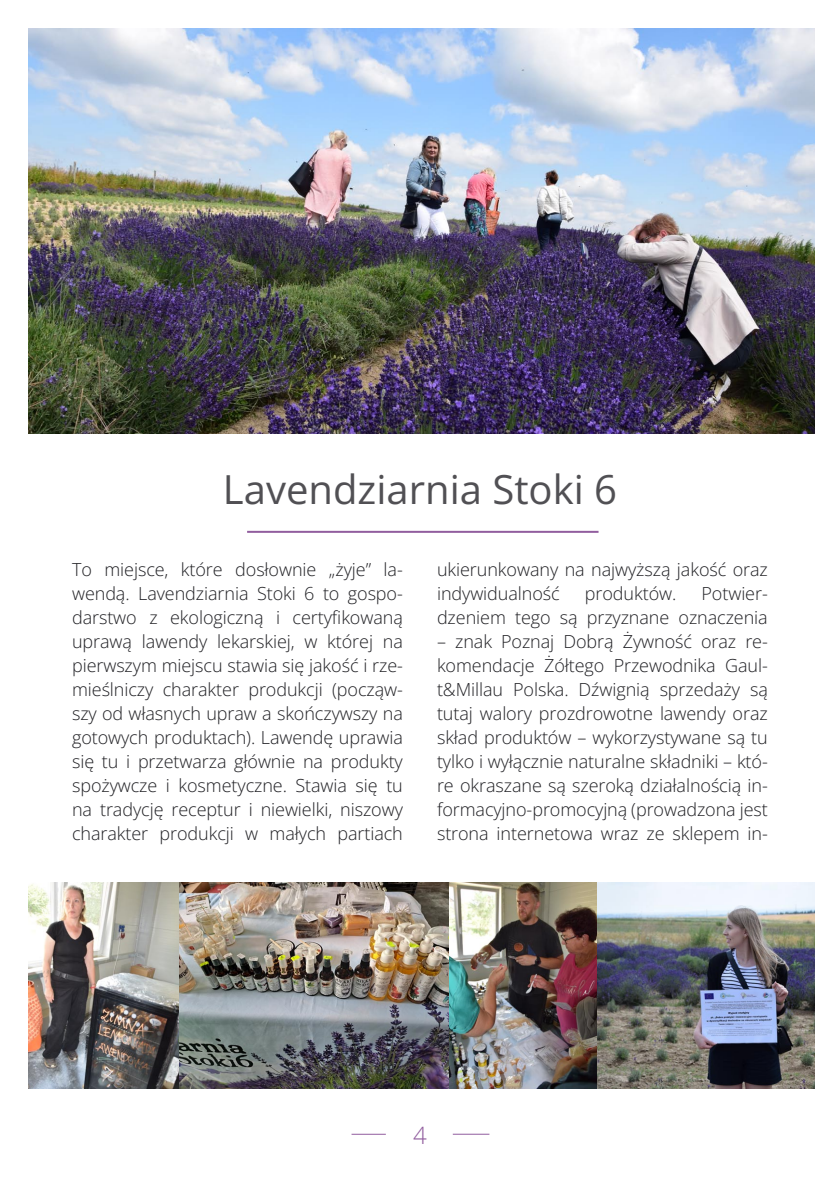
<style>
.page{position:relative;width:840px;height:1191px;background:#fff}
.page>*{position:absolute;margin:0;border:0;box-sizing:border-box;transform-origin:0 0}
.t1{font:40px "Open Sans";color:#515054}
.t2{font:300 24px "Open Sans";color:#915d9e}
.Pospis{font:300 18px/24px "Open Sans";letter-spacing:-.005em;color:#212125;text-align:justify}
</style>
<div class="page">
<hr style="left:351px;top:1134px;width:34px;height:1px;background:#915d9e">
<hr style="left:452px;top:1133px;width:37px;height:1px;background:#915d9e">
<hr style="left:247px;top:531px;width:351px;height:2px;background:#915d9e">
<img style="left:28px;top:28px;width:786px;height:406px">
<img style="left:28px;top:882px;width:423px;height:207px">
<img style="left:449px;top:882px;width:365px;height:206px">
<p class="t1" style="left:223px;top:462px;width:395px">Lavendziarnia Stoki 6</p>
<p class="Pospis" style="left:72px;top:557px;width:332px">To miejsce, które dosłownie „żyje” la&shy;wendą. Lavendziarnia Stoki 6 to gospo&shy;darstwo z ekologiczną i certyfikowaną uprawą lawendy lekarskiej, w której na pierwszym miejscu stawia się jakość i rze&shy;mieślniczy charakter produkcji (począw&shy;szy od własnych upraw a skończywszy na gotowych produktach). Lawendę uprawia się tu i przetwarza głównie na produkty spożywcze i kosmetyczne. Stawia się tu na tradycję receptur i niewielki, niszowy charakter produkcji w małych partiach</p>
<p class="Pospis" style="left:437px;top:557px;width:332px">ukierunkowany na najwyższą jakość oraz indywidualność</p>
<p class="Pospis" style="left:584px;top:581px;width:93px">produktów.</p>
<p class="Pospis" style="left:437px;top:581px;width:332px;text-align:right">Potwier-<br>dzeniem tego są przyznane oznaczenia</p>
<p class="Pospis" style="left:437px;top:629px;width:332px">– znak Poznaj Dobrą Żywność oraz re&shy;komendacje Żółtego Przewodnika Gaul&shy;t&amp;Millau Polska. Dźwignią sprzedaży są tutaj walory prozdrowotne lawendy oraz skład produktów – wykorzystywane są tu tylko i wyłącznie naturalne składniki – któ&shy;re okraszane są szeroką działalnością in&shy;formacyjno-promocyjną (prowadzona jest strona internetowa wraz ze sklepem in-</p>
<p class="t2" style="left:413px;top:1118px;width:15px">4</p>
</div>
